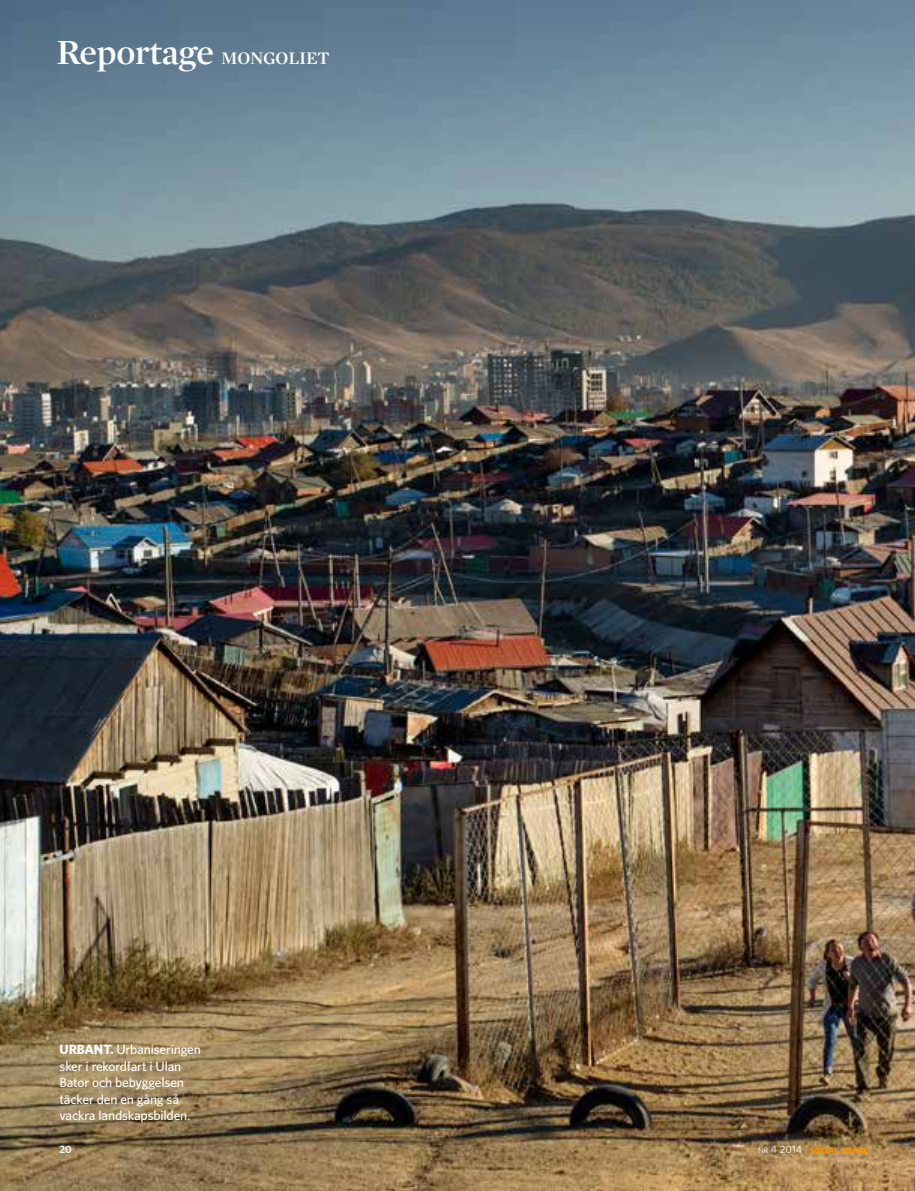
<style>
.page{position:relative;width:915px;height:1191px;background:#fff}
.page>*{position:absolute;margin:0;border:0;box-sizing:border-box;transform-origin:0 0}
.t1{font:600 36px "Mercury Display";letter-spacing:-.01em;color:#fff}
.Bildtext{font:500 13.5px/16.5px "Whitney";letter-spacing:-.015em;color:#fff}
.t2{font:10.5px "Whitney Bold SC";color:#f39200}
.t3{font:600 10.5px "Whitney";color:#fff}
.s1{font-size:18px}
.s2{font-weight:700}
.s3{font-family:"Whitney";font-size:7.8px;color:#fff}
.s4{font-family:"Whitney";color:#fff}
</style>
<div class="page">
<img style="left:0;top:0;width:914px;height:1191px">
<p class="t1" style="left:56px;top:31px;width:275px">Reportage <span class="s1">MONGOLIET</span></p>
<p class="Bildtext" style="left:60px;top:1040px;width:143px"><span class="s2">URBANT.</span> Urbaniseringen sker i rekordfart i Ulan<br>Bator och bebyggelsen täcker den en gång så vackra landskapsbilden.</p>
<p class="t3" style="left:60px;top:1143px;width:14px">20</p>
<p class="t2" style="left:757px;top:1143px;width:112px"><span class="s3">nr</span> <span class="s4">4 2014</span> social qrage</p>
</div>
